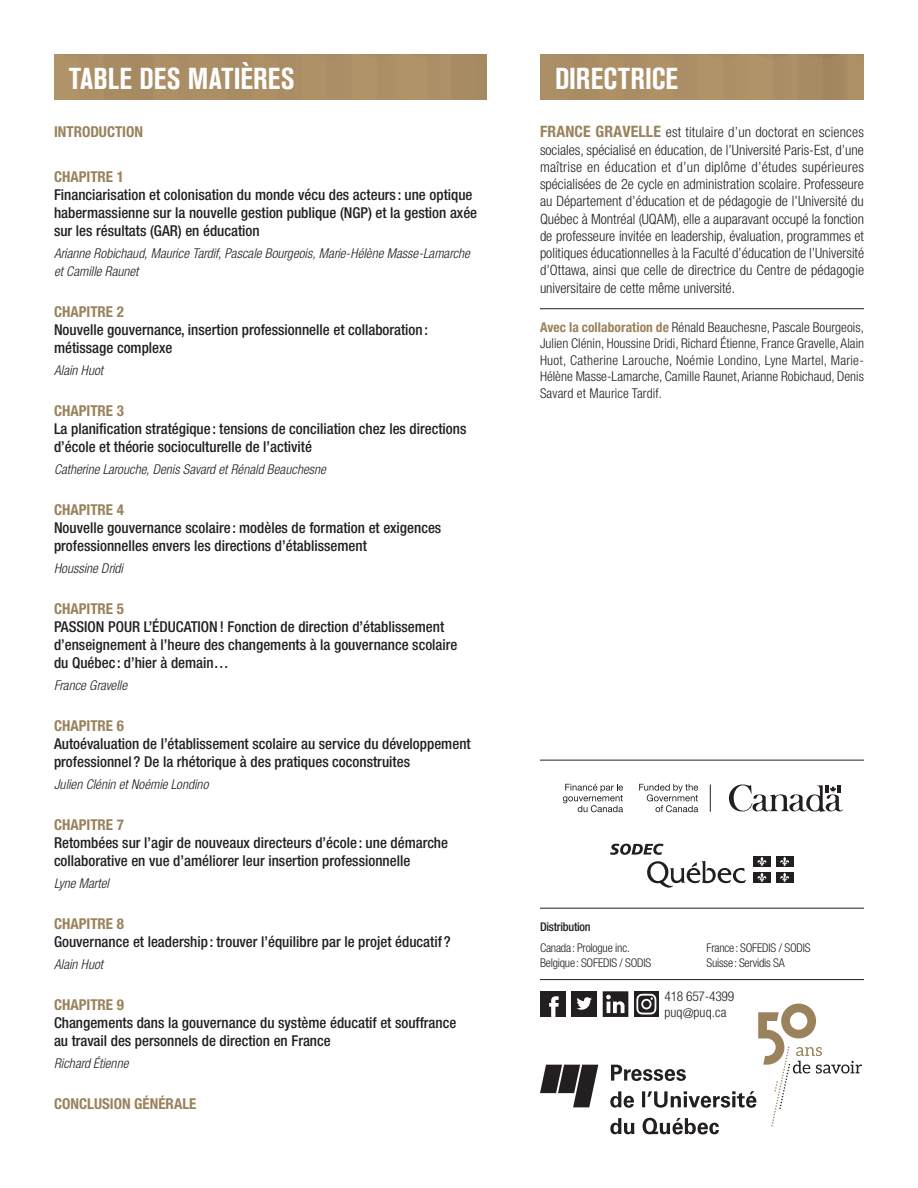
<style>
.page{position:relative;width:918px;height:1188px;background:#fff}
.page>*{position:absolute;margin:0;border:0;box-sizing:border-box;transform-origin:0 0}
._1_Fiche_Titre_verso{font:700 condensed 30px "Akzidenz Grotesk BE";letter-spacing:.01em;color:#fff}
._3_Fiche_Niv2-verso{font:500 condensed 15px/18px "Helvetica Neue";color:#231f20}
._3_Fiche_Niv2-verso-2{font:700 condensed 15px "Helvetica Neue";color:#9a825c}
._7_Fiche_bios_auteur{font:300 condensed 14.25px/17.2px "Helvetica Neue";color:#231f20;text-align:justify}
._8_Fiche_collaborati{font:300 condensed 13.5px/16.5px "Helvetica Neue";color:#231f20;text-align:justify}
._6_Fiche_auteurs-ver{font:italic 300 condensed 13.5px/18px "Helvetica Neue";color:#231f20}
._8_Fiche_collaborati-2{font:300 condensed 13.5px/15.9px "Helvetica Neue";letter-spacing:-.02em;color:#231f20}
.t1{font:300 condensed 12px/15px "Helvetica Neue";letter-spacing:-.02em;color:#231f20}
.t2{font:500 condensed 12px "Helvetica Neue";letter-spacing:-.02em;color:#231f20}
.s1{font-weight:700;color:#9a825c}
.s2{font-weight:700;font-size:15.75px;color:#9a825c}
</style>
<div class="page">
<div style="left:54px;top:55px;width:433px;height:45px;background:#ac8f66"></div>
<div style="left:540px;top:55px;width:324px;height:45px;background:#ab8e65"></div>
<hr style="left:540px;top:979px;width:324px;height:1px;background:#231f20">
<svg style="left:540px;top:991px;width:322px;height:143px"></svg>
<hr style="left:540px;top:908px;width:324px;height:1px;background:#231f20">
<hr style="left:540px;top:760px;width:324px;height:1px;background:#231f20">
<svg style="left:729px;top:784px;width:114px;height:28px"></svg>
<svg style="left:563px;top:784px;width:60px;height:28px"></svg>
<svg style="left:639px;top:784px;width:59px;height:28px"></svg>
<svg style="left:710px;top:784px;width:1px;height:28px"></svg>
<svg style="left:647px;top:861px;width:99px;height:27px"></svg>
<div style="left:753px;top:856px;width:18px;height:11px;background:#231f20"></div>
<svg style="left:757px;top:857px;width:10px;height:9px"></svg>
<div style="left:776px;top:856px;width:17px;height:11px;background:#231f20"></div>
<svg style="left:780px;top:857px;width:9px;height:9px"></svg>
<div style="left:753px;top:872px;width:18px;height:11px;background:#231f20"></div>
<svg style="left:757px;top:873px;width:10px;height:9px"></svg>
<div style="left:776px;top:872px;width:17px;height:11px;background:#231f20"></div>
<svg style="left:780px;top:873px;width:9px;height:9px"></svg>
<svg style="left:610px;top:844px;width:54px;height:11px"></svg>
<hr style="left:540px;top:308px;width:324px;height:1px;background:#231f20">
<h1 class="_1_Fiche_Titre_verso" style="left:69px;top:61px;width:227px">TABLE DES MATIÈRES</h1>
<p class="_3_Fiche_Niv2-verso-2" style="left:54px;top:122px;width:91px">INTRODUCTION</p>
<p class="_3_Fiche_Niv2-verso" style="left:54px;top:167px;width:425px"><span class="s1">CHAPITRE 1<br></span>Financiarisation et colonisation du monde vécu des acteurs : une optique habermassienne sur la nouvelle gestion publique (NGP) et la gestion axée sur les résultats (GAR) en éducation</p>
<p class="_6_Fiche_auteurs-ver" style="left:54px;top:244px;width:418px">Arianne Robichaud, Maurice Tardif, Pascale Bourgeois, Marie-Hélène Masse-Lamarche et Camille Raunet</p>
<p class="_3_Fiche_Niv2-verso" style="left:54px;top:302px;width:376px"><span class="s1">CHAPITRE 2<br></span>Nouvelle gouvernance, insertion professionnelle et collaboration : métissage complexe</p>
<p class="_6_Fiche_auteurs-ver" style="left:54px;top:361px;width:51px">Alain Huot</p>
<p class="_3_Fiche_Niv2-verso" style="left:54px;top:401px;width:414px"><span class="s1">CHAPITRE 3<br></span>La planification stratégique : tensions de conciliation chez les directions d’école et théorie socioculturelle de l’activité</p>
<p class="_6_Fiche_auteurs-ver" style="left:54px;top:460px;width:273px">Catherine Larouche, Denis Savard et Rénald Beauchesne</p>
<p class="_3_Fiche_Niv2-verso" style="left:54px;top:500px;width:389px"><span class="s1">CHAPITRE 4<br></span>Nouvelle gouvernance scolaire : modèles de formation et exigences professionnelles envers les directions d’établissement</p>
<p class="_6_Fiche_auteurs-ver" style="left:54px;top:559px;width:71px">Houssine Dridi</p>
<p class="_3_Fiche_Niv2-verso" style="left:54px;top:599px;width:405px"><span class="s1">CHAPITRE 5<br></span>PASSION POUR L’ÉDUCATION! Fonction de direction d’établissement d’enseignement à l’heure des changements à la gouvernance scolaire du Québec : d’hier à demain…</p>
<p class="_6_Fiche_auteurs-ver" style="left:54px;top:676px;width:75px">France Gravelle</p>
<p class="_3_Fiche_Niv2-verso" style="left:54px;top:716px;width:418px"><span class="s1">CHAPITRE 6<br></span>Autoévaluation de l’établissement scolaire au service du développement professionnel ? De la rhétorique à des pratiques coconstruites</p>
<p class="_6_Fiche_auteurs-ver" style="left:54px;top:775px;width:156px">Julien Clénin et Noémie Londino</p>
<p class="_3_Fiche_Niv2-verso" style="left:54px;top:815px;width:396px"><span class="s1">CHAPITRE 7<br></span>Retombées sur l’agir de nouveaux directeurs d’école : une démarche collaborative en vue d’améliorer leur insertion professionnelle</p>
<p class="_6_Fiche_auteurs-ver" style="left:54px;top:874px;width:57px">Lyne Martel</p>
<p class="_3_Fiche_Niv2-verso" style="left:54px;top:914px;width:398px"><span class="s1">CHAPITRE 8<br></span>Gouvernance et leadership : trouver l’équilibre par le projet éducatif ?</p>
<p class="_6_Fiche_auteurs-ver" style="left:54px;top:955px;width:51px">Alain Huot</p>
<p class="_3_Fiche_Niv2-verso" style="left:54px;top:995px;width:404px"><span class="s1">CHAPITRE 9<br></span>Changements dans la gouvernance du système éducatif et souffrance au travail des personnels de direction en France</p>
<p class="_6_Fiche_auteurs-ver" style="left:54px;top:1054px;width:76px">Richard Étienne</p>
<p class="_3_Fiche_Niv2-verso-2" style="left:54px;top:1094px;width:144px">CONCLUSION GÉNÉRALE</p>
<p class="_1_Fiche_Titre_verso" style="left:555px;top:61px;width:125px">DIRECTRICE</p>
<p class="_7_Fiche_bios_auteur" style="left:540px;top:124px;width:326px"><span class="s2">FRANCE GRAVELLE</span> est titulaire d’un doctorat en sciences sociales, spécialisé en éducation, de l’Université Paris-Est, d’une maîtrise en éducation et d’un diplôme d’études supérieures spécialisées de 2e cycle en administration scolaire. Professeure au Département d’éducation et de pédagogie de l’Université du Québec à Montréal (UQAM), elle a auparavant occupé la fonction de professeure invitée en leadership, évaluation, programmes et politiques éducationnelles à la Faculté d’éducation de l’Université d’Ottawa, ainsi que celle de directrice du Centre de pédagogie universitaire de cette même université.</p>
<p class="_8_Fiche_collaborati" style="left:540px;top:318px;width:326px"><span class="s1">Avec la collaboration de</span> Rénald Beauchesne, Pascale Bourgeois, Julien Clénin, Houssine Dridi, Richard Étienne, France Gravelle, Alain Huot, Catherine Larouche, Noémie Londino, Lyne Martel, Marie-Hélène Masse-Lamarche, Camille Raunet, Arianne Robichaud, Denis Savard et Maurice Tardif.</p>
<p class="t2" style="left:540px;top:919px;width:52px">Distribution</p>
<p class="t1" style="left:540px;top:940px;width:113px">Canada: Prologue inc.<br>Belgique: SOFEDIS / SODIS</p>
<p class="t1" style="left:706px;top:940px;width:105px">France: SOFEDIS / SODIS<br>Suisse: Servidis SA</p>
<p class="_8_Fiche_collaborati-2" style="left:664px;top:988px;width:71px">418 657-4399 puq@puq.ca</p>
</div>
